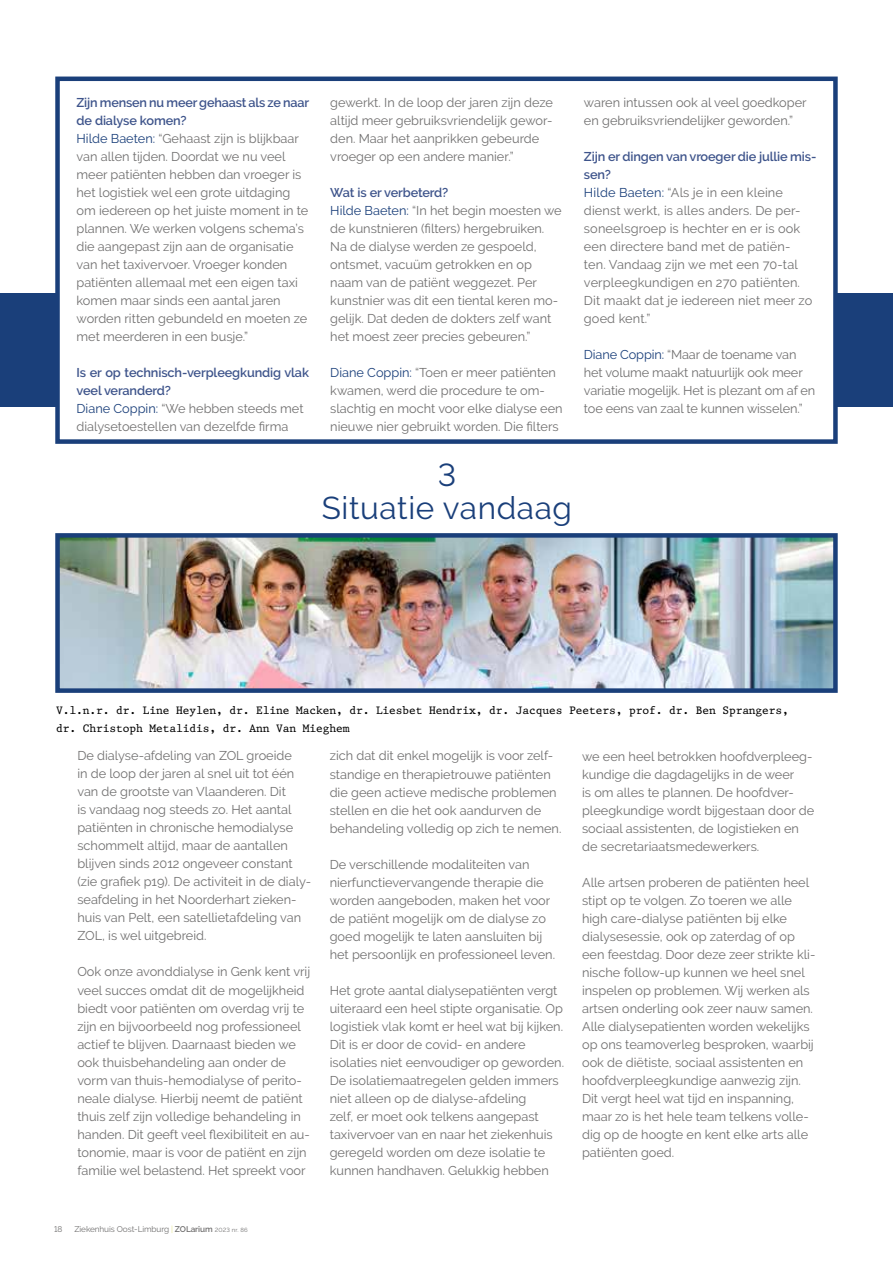
<style>
.page{position:relative;width:893px;height:1263px;background:#fff}
.page>*{position:absolute;margin:0;border:0;box-sizing:border-box;transform-origin:0 0}
.t1{font:31.5px/33px "Raleway";letter-spacing:.02em;color:#1a3f7a;text-align:center}
.t2{font:12.75px/18px "Raleway";color:#706f6f}
.t3{font:11.25px/18px "King";letter-spacing:-.01em;color:#000}
.t4{font:8.25px "Raleway";letter-spacing:-.01em;color:#706f6f}
.s1{font-weight:600;color:#3e548b}
.s2{color:#1a3f7a}
.s3{color:#e5e58d}
.s4{font-weight:600}
.s5{font-size:6px}
</style>
<div class="page">
<div style="left:0;top:293px;width:893px;height:113px;background:#1a3f7a"></div>
<div style="left:55px;top:77px;width:783px;height:367px;background:#fff;border:4px solid #1a3f7a"></div>
<img style="left:60px;top:538px;width:773px;height:150px">
<div style="left:55px;top:533px;width:783px;height:160px;border:4px solid #1a3f7a"></div>
<p class="t2" style="left:77px;top:93px;width:234px"><span class="s1">Zijn mensen nu meer gehaast als ze naar de dialyse komen?<br></span><span class="s2">Hilde Baeten:</span> “Gehaast zijn is blijkbaar van allen tijden. Doordat we nu veel meer patiënten hebben dan vroeger is het logistiek wel een grote uitdaging om iedereen op het juiste moment in te plannen. We werken volgens schema’s die aangepast zijn aan de organisatie van het taxivervoer. Vroeger konden patiënten allemaal met een eigen taxi komen maar sinds een aantal jaren worden ritten gebundeld en moeten ze met meerderen in een busje.”</p>
<p class="t2" style="left:77px;top:363px;width:234px"><span class="s1">Is er op technisch-verpleegkundig vlak veel veranderd?<br></span><span class="s2">Diane Coppin:</span> “We hebben steeds met dialysetoestellen van dezelfde firma</p>
<p class="t2" style="left:330px;top:93px;width:224px">gewerkt. In de loop der jaren zijn deze altijd meer gebruiksvriendelijk gewor&shy;den. Maar het aanprikken gebeurde vroeger op een andere manier.”</p>
<p class="t2" style="left:330px;top:183px;width:233px"><span class="s1">Wat is er verbeterd?<br></span><span class="s2">Hilde Baeten:</span> “In het begin moesten we de kunstnieren (filters) hergebruiken.<br>Na de dialyse werden ze gespoeld, ontsmet, vacuüm getrokken en op naam van de patiënt weggezet. Per kunstnier was dit een tiental keren mo&shy;gelijk. Dat deden de dokters zelf want het moest zeer precies gebeuren.”</p>
<p class="t2" style="left:330px;top:364px;width:234px"><span class="s2">Diane Coppin:</span> “Toen er meer patiënten kwamen, werd die procedure te om&shy;slachtig en mocht voor elke dialyse een nieuwe nier gebruikt worden. Die filters</p>
<h1 class="t1" style="left:322px;top:458px;width:252px">3<br>Situatie vandaag</h1>
<p class="t2" style="left:584px;top:94px;width:224px">waren intussen ook al veel goedkoper en gebruiksvriendelijker geworden.”</p>
<p class="t2" style="left:584px;top:148px;width:234px"><span class="s1">Zijn er dingen van vroeger die jullie mis&shy;sen?<br></span><span class="s2">Hilde Baeten:</span> “Als je in een kleine dienst werkt, is alles anders. De per&shy;soneelsgroep is hechter en er is ook een directere band met de patiën-<br>ten. Vandaag zijn we met een 70-tal verpleegkundigen en 270 patiënten.<br>Dit maakt dat je iedereen niet meer zo goed kent.”</p>
<p class="t2" style="left:584px;top:346px;width:233px"><span class="s2">Diane Coppin:</span> “Maar de toename van het volume maakt natuurlijk ook meer variatie mogelijk. Het is plezant om af en toe eens van zaal te kunnen wisselen.”</p>
<p class="t3" style="left:56px;top:701px;width:734px">V.l.n.r. dr. Line Heylen, dr. Eline Macken, dr. Liesbet Hendrix, dr. Jacques Peeters, prof. dr. Ben Sprangers, dr. Christoph Metalidis, dr. Ann Van Mieghem</p>
<p class="t2" style="left:77px;top:747px;width:235px">De dialyse-afdeling van ZOL groeide<br>in de loop der jaren al snel uit tot één van de grootste van Vlaanderen. Dit<br>is vandaag nog steeds zo. Het aantal patiënten in chronische hemodialyse schommelt altijd, maar de aantallen blijven sinds 2012 ongeveer constant (zie grafiek p19). De activiteit in de dialy&shy;seafdeling in het Noorderhart zieken&shy;huis van Pelt, een satellietafdeling van ZOL, is wel uitgebreid.</p>
<p class="t2" style="left:77px;top:963px;width:234px">Ook onze avonddialyse in Genk kent vrij veel succes omdat dit de mogelijkheid biedt voor patiënten om overdag vrij te zijn en bijvoorbeeld nog professioneel actief te blijven. Daarnaast bieden we ook thuisbehandeling aan onder de vorm van thuis-hemodialyse of perito&shy;neale dialyse. Hierbij neemt de patiënt thuis zelf zijn volledige behandeling in handen. Dit geeft veel flexibiliteit en au&shy;tonomie, maar is voor de patiënt en zijn familie wel belastend. Het spreekt voor</p>
<p class="t4" style="left:54px;top:1224px;width:10px">18</p>
<p class="t4" style="left:74px;top:1224px;width:175px">Ziekenhuis Oost-Limburg <span class="s3">|</span> <span class="s4">ZOLarium</span> <span class="s5">2023 nr. 86</span></p>
<p class="t2" style="left:330px;top:747px;width:233px">zich dat dit enkel mogelijk is voor zelf&shy;standige en therapietrouwe patiënten die geen actieve medische problemen stellen en die het ook aandurven de behandeling volledig op zich te nemen.</p>
<p class="t2" style="left:330px;top:855px;width:227px">De verschillende modaliteiten van nierfunctievervangende therapie die worden aangeboden, maken het voor de patiënt mogelijk om de dialyse zo goed mogelijk te laten aansluiten bij het persoonlijk en professioneel leven.</p>
<p class="t2" style="left:330px;top:981px;width:236px">Het grote aantal dialysepatiënten vergt uiteraard een heel stipte organisatie. Op logistiek vlak komt er heel wat bij kijken.<br>Dit is er door de covid- en andere isolaties niet eenvoudiger op geworden.<br>De isolatiemaatregelen gelden immers niet alleen op de dialyse-afdeling<br>zelf, er moet ook telkens aangepast taxivervoer van en naar het ziekenhuis geregeld worden om deze isolatie te kunnen handhaven. Gelukkig hebben</p>
<p class="t2" style="left:582px;top:747px;width:234px">we een heel betrokken hoofdverpleeg&shy;kundige die dagdagelijks in de weer<br>is om alles te plannen. De hoofdver&shy;pleegkundige wordt bijgestaan door de sociaal assistenten, de logistieken en de secretariaatsmedewerkers.</p>
<p class="t2" style="left:582px;top:873px;width:235px">Alle artsen proberen de patiënten heel stipt op te volgen. Zo toeren we alle high care-dialyse patiënten bij elke dialysesessie, ook op zaterdag of op een feestdag. Door deze zeer strikte kli&shy;nische follow-up kunnen we heel snel inspelen op problemen. Wij werken als artsen onderling ook zeer nauw samen.<br>Alle dialysepatienten worden wekelijks op ons teamoverleg besproken, waarbij ook de diëtiste, sociaal assistenten en hoofdverpleegkundige aanwezig zijn.<br>Dit vergt heel wat tijd en inspanning, maar zo is het hele team telkens volle&shy;dig op de hoogte en kent elke arts alle patiënten goed.</p>
</div>
